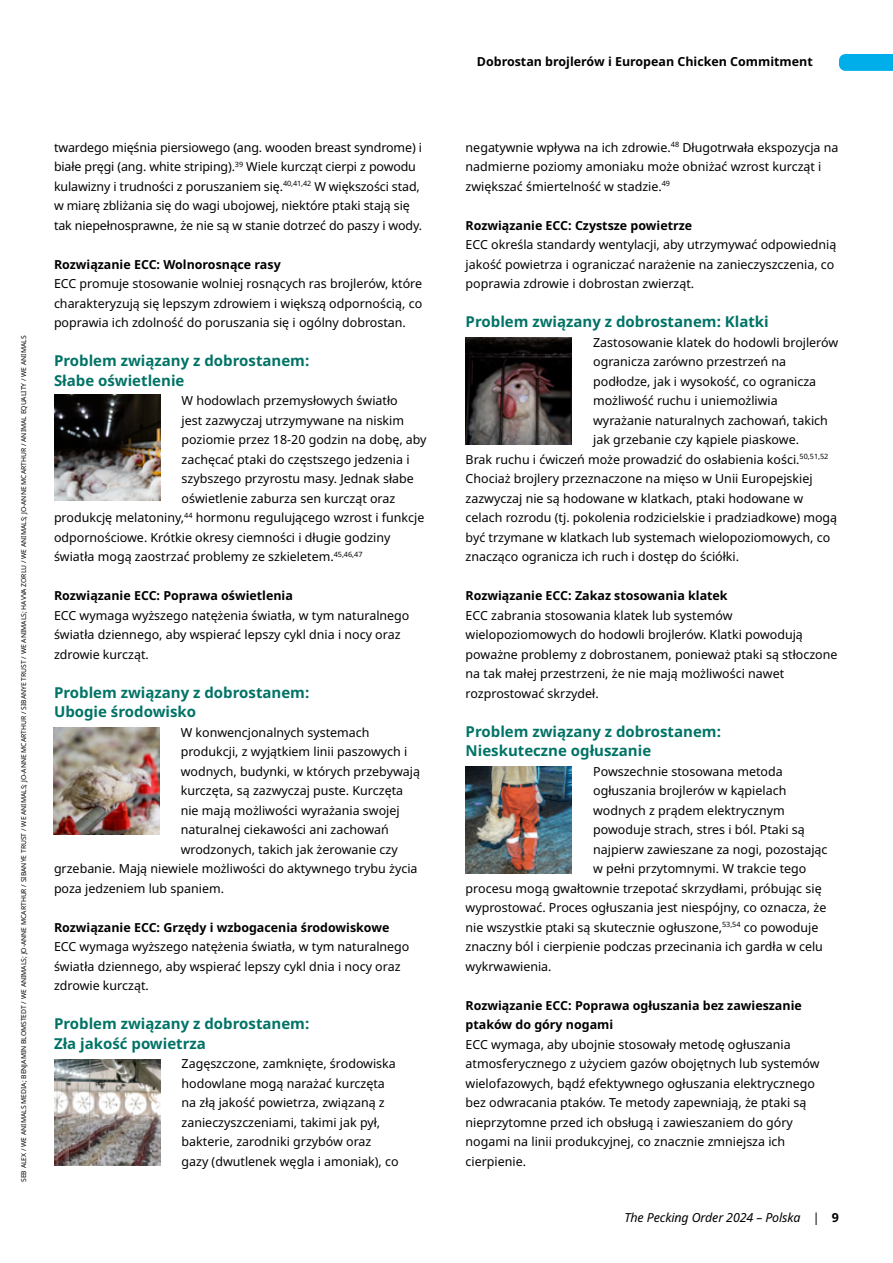
<style>
.page{position:relative;width:893px;height:1263px;background:#fff}
.page>*{position:absolute;margin:0;border:0;box-sizing:border-box;transform-origin:0 0}
.Body_Copy_P__Indent{font:700 15px/19.5px "Noto Sans";color:#007366}
.Body_Copy_P__Indent-2{font:12.45px/19.5px "Noto Sans";color:#000}
.Body_Copy_P__Indent-3{font:700 12.45px/19.5px "Noto Sans";color:#000}
.t1{font:italic 12.45px "Noto Sans";letter-spacing:-.01em;color:#000}
.t2{font:6.75px "Noto Sans";color:#000}
.s1{font-style:normal}
.s2{font-weight:700;font-style:normal}
</style>
<div class="page">
<svg style="left:839px;top:54px;width:54px;height:17px"></svg>
<img style="left:54px;top:394px;width:106px;height:107px">
<img style="left:53px;top:728px;width:106px;height:106px">
<img style="left:54px;top:1059px;width:106px;height:107px">
<img style="left:466px;top:338px;width:106px;height:106px">
<img style="left:466px;top:767px;width:106px;height:106px">
<p class="t2" style="left:19px;top:1182px;width:848px;rotate:-90deg">SEB ALEX / WE ANIMALS MEDIA; BENJAMIN BLOMSTEDT / WE ANIMALS; JO-ANNE MCARTHUR / SIBANYE TRUST / WE ANIMALS; JO-ANNE MCARTHUR / SIBANYE TRUST / WE ANIMALS; HAVVA ZORLU / WE ANIMALS; JO-ANNE MCARTHUR / ANIMAL EQUALITY / WE ANIMALS</p>
<p class="Body_Copy_P__Indent-2" style="left:54px;top:138px;width:370px">twardego mięśnia piersiowego (ang. wooden breast syndrome) i białe pręgi (ang. white striping).<sup>39</sup> Wiele kurcząt cierpi z powodu kulawizny i trudności z poruszaniem się.<sup>40,41,42</sup> W większości stad, w miarę zbliżania się do wagi ubojowej, niektóre ptaki stają się tak niepełnosprawne, że nie są w stanie dotrzeć do paszy i wody.</p>
<p class="Body_Copy_P__Indent-3" style="left:54px;top:255px;width:228px">Rozwiązanie ECC: Wolnorosnące rasy</p>
<p class="Body_Copy_P__Indent-2" style="left:54px;top:274px;width:370px;text-align:justify">ECC promuje stosowanie wolniej rosnących ras brojlerów, które charakteryzują się lepszym zdrowiem i większą odpornością, co poprawia ich zdolność do poruszania się i ogólny dobrostan.</p>
<p class="Body_Copy_P__Indent" style="left:54px;top:351px;width:257px">Problem związany z dobrostanem:<br>Słabe oświetlenie</p>
<p class="Body_Copy_P__Indent-2" style="left:182px;top:391px;width:218px">W hodowlach przemysłowych światło</p>
<p class="Body_Copy_P__Indent-2" style="left:182px;top:411px;width:224px">jest zazwyczaj utrzymywane na niskim</p>
<p class="Body_Copy_P__Indent-2" style="left:182px;top:430px;width:247px">poziomie przez 18-20 godzin na dobę, aby</p>
<p class="Body_Copy_P__Indent-2" style="left:182px;top:450px;width:230px">zachęcać ptaki do częstszego jedzenia i</p>
<p class="Body_Copy_P__Indent-2" style="left:182px;top:469px;width:234px">szybszego przyrostu masy. Jednak słabe</p>
<p class="Body_Copy_P__Indent-2" style="left:182px;top:489px;width:215px">oświetlenie zaburza sen kurcząt oraz</p>
<p class="Body_Copy_P__Indent-2" style="left:54px;top:508px;width:372px">produkcję melatoniny,<sup>44</sup> hormonu regulującego wzrost i funkcje</p>
<p class="Body_Copy_P__Indent-2" style="left:54px;top:528px;width:338px">odpornościowe. Krótkie okresy ciemności i długie godziny</p>
<p class="Body_Copy_P__Indent-2" style="left:54px;top:547px;width:310px">światła mogą zaostrzać problemy ze szkieletem.<sup>45,46,47</sup></p>
<p class="Body_Copy_P__Indent-3" style="left:54px;top:586px;width:240px">Rozwiązanie ECC: Poprawa oświetlenia</p>
<p class="Body_Copy_P__Indent-2" style="left:54px;top:606px;width:357px">ECC wymaga wyższego natężenia światła, w tym naturalnego światła dziennego, aby wspierać lepszy cykl dnia i nocy oraz zdrowie kurcząt.</p>
<p class="Body_Copy_P__Indent" style="left:54px;top:683px;width:257px">Problem związany z dobrostanem:<br>Ubogie środowisko</p>
<p class="Body_Copy_P__Indent-2" style="left:181px;top:723px;width:190px">W konwencjonalnych systemach</p>
<p class="Body_Copy_P__Indent-2" style="left:181px;top:742px;width:228px">produkcji, z wyjątkiem linii paszowych i</p>
<p class="Body_Copy_P__Indent-2" style="left:181px;top:762px;width:241px">wodnych, budynki, w których przebywają</p>
<p class="Body_Copy_P__Indent-2" style="left:181px;top:781px;width:224px">kurczęta, są zazwyczaj puste. Kurczęta</p>
<p class="Body_Copy_P__Indent-2" style="left:181px;top:801px;width:220px">nie mają możliwości wyrażania swojej</p>
<p class="Body_Copy_P__Indent-2" style="left:181px;top:820px;width:210px">naturalnej ciekawości ani zachowań</p>
<p class="Body_Copy_P__Indent-2" style="left:181px;top:840px;width:219px">wrodzonych, takich jak żerowanie czy</p>
<p class="Body_Copy_P__Indent-2" style="left:54px;top:859px;width:365px">grzebanie. Mają niewiele możliwości do aktywnego trybu życia</p>
<p class="Body_Copy_P__Indent-2" style="left:54px;top:879px;width:172px">poza jedzeniem lub spaniem.</p>
<p class="Body_Copy_P__Indent-3" style="left:54px;top:918px;width:337px">Rozwiązanie ECC: Grzędy i wzbogacenia środowiskowe</p>
<p class="Body_Copy_P__Indent-2" style="left:54px;top:937px;width:357px">ECC wymaga wyższego natężenia światła, w tym naturalnego światła dziennego, aby wspierać lepszy cykl dnia i nocy oraz zdrowie kurcząt.</p>
<p class="Body_Copy_P__Indent" style="left:54px;top:1014px;width:257px">Problem związany z dobrostanem:<br>Zła jakość powietrza</p>
<p class="Body_Copy_P__Indent-2" style="left:182px;top:1054px;width:219px">Zagęszczone, zamknięte, środowiska hodowlane mogą narażać kurczęta na złą jakość powietrza, związaną z zanieczyszczeniami, takimi jak pył, bakterie, zarodniki grzybów oraz gazy (dwutlenek węgla i amoniak), co</p>
<p class="Body_Copy_P__Indent-3" style="left:477px;top:52px;width:337px">Dobrostan brojlerów i European Chicken Commitment</p>
<p class="Body_Copy_P__Indent-2" style="left:466px;top:138px;width:374px">negatywnie wpływa na ich zdrowie.<sup>48</sup> Długotrwała ekspozycja na nadmierne poziomy amoniaku może obniżać wzrost kurcząt i zwiększać śmiertelność w stadzie.<sup>49</sup></p>
<p class="Body_Copy_P__Indent-3" style="left:466px;top:216px;width:228px">Rozwiązanie ECC: Czystsze powietrze</p>
<p class="Body_Copy_P__Indent-2" style="left:466px;top:235px;width:372px">ECC określa standardy wentylacji, aby utrzymywać odpowiednią jakość powietrza i ograniczać narażenie na zanieczyszczenia, co poprawia zdrowie i dobrostan zwierząt.</p>
<p class="Body_Copy_P__Indent" style="left:466px;top:312px;width:305px">Problem związany z dobrostanem: Klatki</p>
<p class="Body_Copy_P__Indent-2" style="left:593px;top:333px;width:247px">Zastosowanie klatek do hodowli brojlerów</p>
<p class="Body_Copy_P__Indent-2" style="left:593px;top:352px;width:195px">ogranicza zarówno przestrzeń na</p>
<p class="Body_Copy_P__Indent-2" style="left:593px;top:372px;width:225px">podłodze, jak i wysokość, co ogranicza</p>
<p class="Body_Copy_P__Indent-2" style="left:593px;top:391px;width:186px">możliwość ruchu i uniemożliwia</p>
<p class="Body_Copy_P__Indent-2" style="left:593px;top:411px;width:236px">wyrażanie naturalnych zachowań, takich</p>
<p class="Body_Copy_P__Indent-2" style="left:593px;top:430px;width:207px">jak grzebanie czy kąpiele piaskowe.</p>
<p class="Body_Copy_P__Indent-2" style="left:466px;top:450px;width:364px">Brak ruchu i ćwiczeń może prowadzić do osłabienia kości.<sup>50,51,52</sup></p>
<p class="Body_Copy_P__Indent-2" style="left:466px;top:469px;width:348px">Chociaż brojlery przeznaczone na mięso w Unii Europejskiej</p>
<p class="Body_Copy_P__Indent-2" style="left:466px;top:489px;width:339px">zazwyczaj nie są hodowane w klatkach, ptaki hodowane w</p>
<p class="Body_Copy_P__Indent-2" style="left:466px;top:508px;width:373px">celach rozrodu (tj. pokolenia rodzicielskie i pradziadkowe) mogą</p>
<p class="Body_Copy_P__Indent-2" style="left:466px;top:528px;width:366px">być trzymane w klatkach lub systemach wielopoziomowych, co</p>
<p class="Body_Copy_P__Indent-2" style="left:466px;top:547px;width:275px">znacząco ogranicza ich ruch i dostęp do ściółki.</p>
<p class="Body_Copy_P__Indent-3" style="left:466px;top:586px;width:264px">Rozwiązanie ECC: Zakaz stosowania klatek</p>
<p class="Body_Copy_P__Indent-2" style="left:466px;top:606px;width:373px">ECC zabrania stosowania klatek lub systemów wielopoziomowych do hodowli brojlerów. Klatki powodują poważne problemy z dobrostanem, ponieważ ptaki są stłoczone na tak małej przestrzeni, że nie mają możliwości nawet rozprostować skrzydeł.</p>
<p class="Body_Copy_P__Indent" style="left:466px;top:722px;width:257px">Problem związany z dobrostanem:<br>Nieskuteczne ogłuszanie</p>
<p class="Body_Copy_P__Indent-2" style="left:593px;top:762px;width:191px">Powszechnie stosowana metoda</p>
<p class="Body_Copy_P__Indent-2" style="left:593px;top:781px;width:195px">ogłuszania brojlerów w kąpielach</p>
<p class="Body_Copy_P__Indent-2" style="left:593px;top:801px;width:193px">wodnych z prądem elektrycznym</p>
<p class="Body_Copy_P__Indent-2" style="left:593px;top:820px;width:213px">powoduje strach, stres i ból. Ptaki są</p>
<p class="Body_Copy_P__Indent-2" style="left:593px;top:840px;width:236px">najpierw zawieszane za nogi, pozostając</p>
<p class="Body_Copy_P__Indent-2" style="left:593px;top:859px;width:215px">w pełni przytomnymi. W trakcie tego</p>
<p class="Body_Copy_P__Indent-2" style="left:466px;top:879px;width:358px">procesu mogą gwałtownie trzepotać skrzydłami, próbując się</p>
<p class="Body_Copy_P__Indent-2" style="left:466px;top:898px;width:362px">wyprostować. Proces ogłuszania jest niespójny, co oznacza, że</p>
<p class="Body_Copy_P__Indent-2" style="left:466px;top:918px;width:354px">nie wszystkie ptaki są skutecznie ogłuszone,<sup>53,54</sup> co powoduje</p>
<p class="Body_Copy_P__Indent-2" style="left:466px;top:937px;width:359px">znaczny ból i cierpienie podczas przecinania ich gardła w celu</p>
<p class="Body_Copy_P__Indent-2" style="left:466px;top:957px;width:87px">wykrwawienia.</p>
<p class="Body_Copy_P__Indent-3" style="left:466px;top:996px;width:338px">Rozwiązanie ECC: Poprawa ogłuszania bez zawieszanie ptaków do góry nogami</p>
<p class="Body_Copy_P__Indent-2" style="left:466px;top:1035px;width:355px">ECC wymaga, aby ubojnie stosowały metodę ogłuszania atmosferycznego z użyciem gazów obojętnych lub systemów wielofazowych, bądź efektywnego ogłuszania elektrycznego bez odwracania ptaków. Te metody zapewniają, że ptaki są nieprzytomne przed ich obsługą i zawieszaniem do góry nogami na linii produkcyjnej, co znacznie zmniejsza ich cierpienie.</p>
<p class="t1" style="left:624px;top:1209px;width:216px">The Pecking Order 2024 – Polska <span class="s1">|</span> <span class="s2">9</span></p>
</div>
